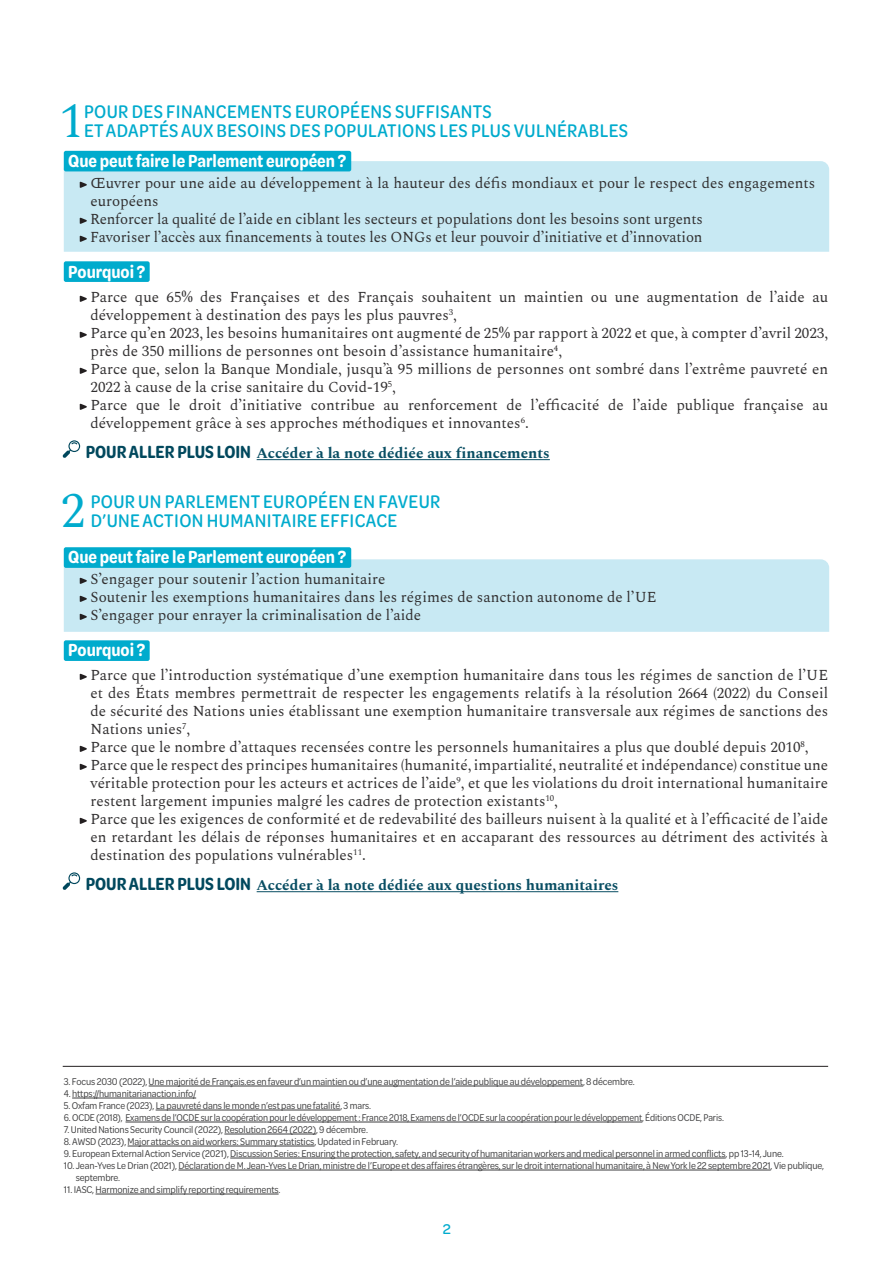
<style>
.page{position:relative;width:893px;height:1263px;background:#fff}
.page>*{position:absolute;margin:0;border:0;box-sizing:border-box;transform-origin:0 0}
.t1{font:49.05px "Spectral";color:#00abcd}
.t2{font:500 19.5px/19.5px "Omnes Cond";letter-spacing:.02em;color:#00abcd}
.t3{font:600 18.75px "Omnes Cond";color:#fff}
.t4{font:15px/18px "Spectral";color:#312f30}
.t5{font:700 15px "Spectral";color:#094e63}
.t6{font:500 15px "Omnes";color:#00abcd}
.t7{font:10.5px/12px "Omnes Cond";letter-spacing:-.01em;color:#3e3e3f}
.s1{font-family:"Omnes Cond";font-weight:600;font-size:18.75px;color:#01485d}
</style>
<div class="page">
<div style="left:64px;top:161px;width:765px;height:91px;background:#c8e9f3"></div>
<div style="left:64px;top:559px;width:765px;height:73px;background:#c8e9f3"></div>
<div style="left:64px;top:151px;width:287px;height:20px;background:#00abcd;border-radius:2px"></div>
<div style="left:64px;top:547px;width:287px;height:21px;background:#00abcd;border-radius:2px"></div>
<div style="left:64px;top:261px;width:86px;height:21px;background:#00abcd;border-radius:2px"></div>
<div style="left:64px;top:640px;width:86px;height:21px;background:#00abcd;border-radius:2px"></div>
<hr style="left:257px;top:459px;width:293px;height:1px;background:#094e63">
<hr style="left:257px;top:891px;width:361px;height:1px;background:#094e63">
<svg style="left:80px;top:182px;width:7px;height:6px"></svg>
<svg style="left:80px;top:218px;width:7px;height:6px"></svg>
<svg style="left:80px;top:236px;width:7px;height:6px"></svg>
<svg style="left:80px;top:296px;width:7px;height:6px"></svg>
<svg style="left:80px;top:332px;width:7px;height:6px"></svg>
<svg style="left:80px;top:368px;width:7px;height:6px"></svg>
<svg style="left:80px;top:404px;width:7px;height:6px"></svg>
<svg style="left:63px;top:440px;width:17px;height:18px"></svg>
<svg style="left:80px;top:578px;width:7px;height:6px"></svg>
<svg style="left:80px;top:596px;width:7px;height:6px"></svg>
<svg style="left:80px;top:614px;width:7px;height:6px"></svg>
<svg style="left:80px;top:674px;width:7px;height:6px"></svg>
<svg style="left:80px;top:746px;width:7px;height:6px"></svg>
<svg style="left:80px;top:764px;width:7px;height:6px"></svg>
<svg style="left:80px;top:818px;width:7px;height:6px"></svg>
<svg style="left:63px;top:872px;width:17px;height:18px"></svg>
<hr style="left:149px;top:1085px;width:434px;height:1px;background:#3e3e3f">
<hr style="left:72px;top:1097px;width:124px;height:1px;background:#3e3e3f">
<hr style="left:156px;top:1109px;width:184px;height:1px;background:#3e3e3f">
<hr style="left:126px;top:1121px;width:516px;height:1px;background:#3e3e3f">
<hr style="left:224px;top:1133px;width:92px;height:1px;background:#3e3e3f">
<hr style="left:128px;top:1145px;width:186px;height:1px;background:#3e3e3f">
<hr style="left:230px;top:1157px;width:496px;height:1px;background:#3e3e3f">
<hr style="left:178px;top:1169px;width:593px;height:1px;background:#3e3e3f">
<hr style="left:96px;top:1193px;width:183px;height:1px;background:#3e3e3f">
<hr style="left:63px;top:1066px;width:765px;height:1px;background:#231f20">
<h1 class="t1" style="left:59px;top:85px;width:26px">1</h1>
<h2 class="t2" style="left:84px;top:100px;width:545px">POUR DES FINANCEMENTS EUROPÉENS SUFFISANTS<br>ET ADAPTÉS AUX BESOINS DES POPULATIONS LES PLUS VULNÉRABLES</h2>
<p class="t3" style="left:68px;top:148px;width:279px">Que peut faire le Parlement européen ?</p>
<p class="t4" style="left:90px;top:173px;width:727px">Œuvrer pour une aide au développement à la hauteur des défis mondiaux et pour le respect des engagements européens<br>Renforcer la qualité de l’aide en ciblant les secteurs et populations dont les besoins sont urgents<br>Favoriser l’accès aux financements à toutes les ONGs et leur pouvoir d’initiative et d’innovation</p>
<p class="t3" style="left:68px;top:259px;width:78px">Pourquoi ?</p>
<p class="t4" style="left:91px;top:287px;width:739px">Parce que 65% des Françaises et des Français souhaitent un maintien ou une augmentation de l’aide au développement à destination des pays les plus pauvres<sup>3</sup>,<br>Parce qu’en 2023, les besoins humanitaires ont augmenté de 25% par rapport à 2022 et que, à compter d’avril 2023, près de 350 millions de personnes ont besoin d’assistance humanitaire<sup>4</sup>,<br>Parce que, selon la Banque Mondiale, jusqu’à 95 millions de personnes ont sombré dans l’extrême pauvreté en 2022 à cause de la crise sanitaire du Covid-19<sup>5</sup>,<br>Parce que le droit d’initiative contribue au renforcement de l’efficacité de l’aide publique française au développement grâce à ses approches méthodiques et innovantes<sup>6</sup>.</p>
<p class="t5" style="left:86px;top:442px;width:466px"><span class="s1">POUR ALLER PLUS LOIN</span> Accéder à la note dédiée aux financements</p>
<h1 class="t1" style="left:61px;top:476px;width:26px">2</h1>
<h2 class="t2" style="left:91px;top:491px;width:351px">POUR UN PARLEMENT EUROPÉEN EN FAVEUR<br>D’UNE ACTION HUMANITAIRE EFFICACE</h2>
<p class="t3" style="left:68px;top:544px;width:279px">Que peut faire le Parlement européen ?</p>
<p class="t4" style="left:91px;top:569px;width:568px">S’engager pour soutenir l’action humanitaire<br>Soutenir les exemptions humanitaires dans les régimes de sanction autonome de l’UE<br>S’engager pour enrayer la criminalisation de l’aide</p>
<p class="t3" style="left:68px;top:637px;width:78px">Pourquoi ?</p>
<p class="t4" style="left:91px;top:665px;width:739px">Parce que l’introduction systématique d’une exemption humanitaire dans tous les régimes de sanction de l’UE et des États membres permettrait de respecter les engagements relatifs à la résolution 2664 (2022) du Conseil de sécurité des Nations unies établissant une exemption humanitaire transversale aux régimes de sanctions des Nations unies<sup>7</sup>,<br>Parce que le nombre d’attaques recensées contre les personnels humanitaires a plus que doublé depuis 2010<sup>8</sup>, Parce que le respect des principes humanitaires (humanité, impartialité, neutralité et indépendance) constitue une véritable protection pour les acteurs et actrices de l’aide<sup>9</sup>, et que les violations du droit international humanitaire restent largement impunies malgré les cadres de protection existants<sup>10</sup>,<br>Parce que les exigences de conformité et de redevabilité des bailleurs nuisent à la qualité et à l’efficacité de l’aide en retardant les délais de réponses humanitaires et en accaparant des ressources au détriment des activités à destination des populations vulnérables<sup>11</sup>.</p>
<p class="t5" style="left:86px;top:874px;width:534px"><span class="s1">POUR ALLER PLUS LOIN</span> Accéder à la note dédiée aux questions humanitaires</p>
<p class="t7" style="left:64px;top:1075px;width:573px">3. Focus 2030 (2022), Une majorité de Français.es en faveur d’un maintien ou d’une augmentation de l’aide publique au développement, 8 décembre.</p>
<p class="t7" style="left:64px;top:1087px;width:134px">4. https://humanitarianaction.info/</p>
<p class="t7" style="left:64px;top:1099px;width:309px">5. Oxfam France (2023), La pauvreté dans le monde n’est pas une fatalité, 3 mars.</p>
<p class="t7" style="left:64px;top:1111px;width:662px">6. OCDE (2018), Examens de l’OCDE sur la coopération pour le développement : France 2018, Examens de l’OCDE sur la coopération pour le développement, Éditions OCDE, Paris.</p>
<p class="t7" style="left:64px;top:1123px;width:306px">7. United Nations Security Council (2022), Resolution 2664 (2022), 9 décembre.</p>
<p class="t7" style="left:64px;top:1135px;width:336px">8. AWSD (2023), Major attacks on aid workers: Summary statistics, Updated in February.</p>
<p class="t7" style="left:64px;top:1147px;width:721px">9. European External Action Service (2021), Discussion Series: Ensuring the protection, safety, and security of humanitarian workers and medical personnel in armed conflicts, pp 13-14, June.</p>
<p class="t7" style="left:76px;top:1159px;width:750px;text-indent:-12px">10. Jean-Yves Le Drian (2021), Déclaration de M. Jean-Yves Le Drian, ministre de l’Europe et des affaires étrangères, sur le droit international humanitaire, à New York le 22 septembre 2021, Vie publique, septembre.</p>
<p class="t7" style="left:64px;top:1183px;width:218px">11. IASC, Harmonize and simplify reporting requirements.</p>
<p class="t6" style="left:443px;top:1219px;width:10px">2</p>
</div>
